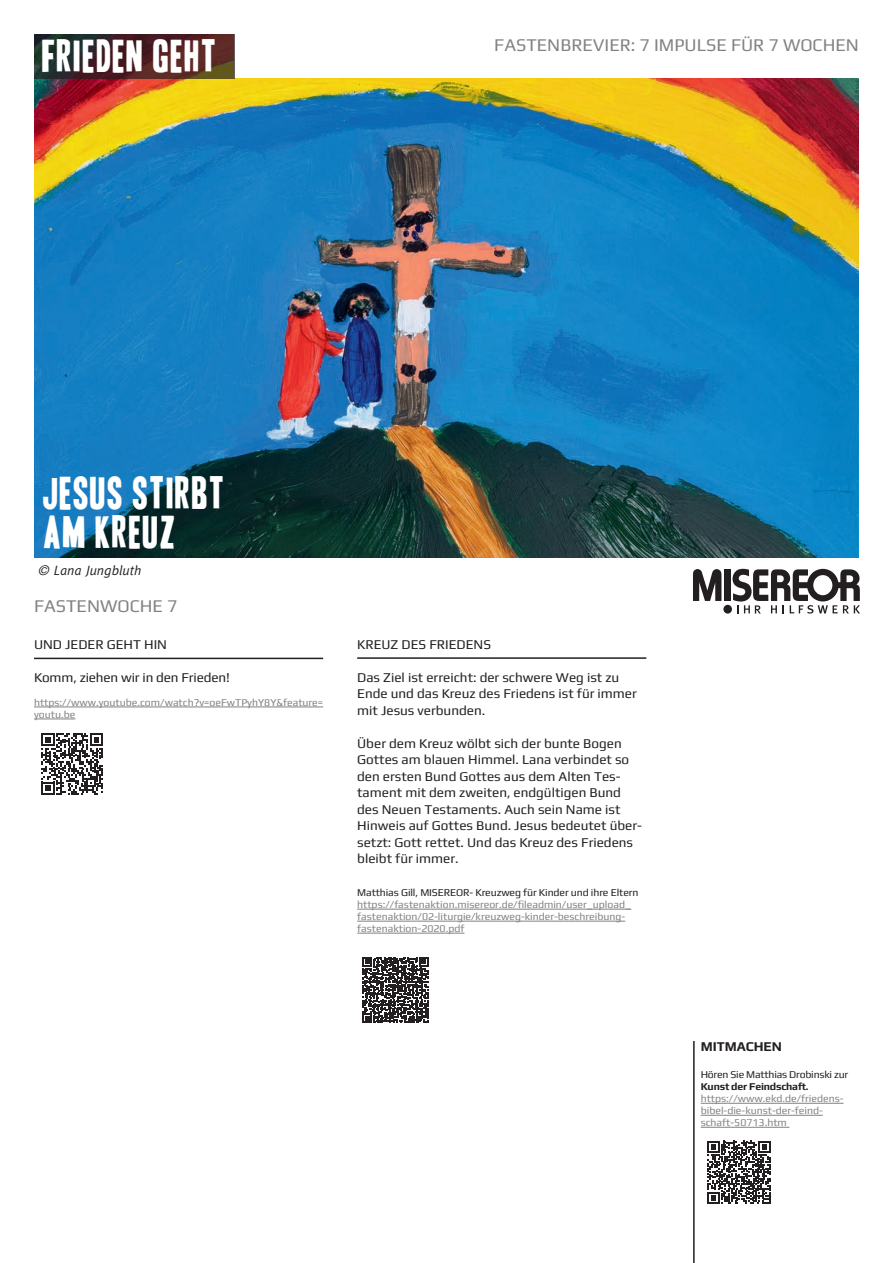
<style>
.page{position:relative;width:893px;height:1263px;background:#fff}
.page>*{position:absolute;margin:0;border:0;box-sizing:border-box;transform-origin:0 0}
.t1{font:40.5px/39px "Vivela Rivoluzione Vivela Rivoluz";letter-spacing:.03em;color:#fff}
.t2{font:18px "Play";color:#808285}
.t3{font:13.5px/16.5px "Play";color:#231f20}
.t4{font:italic 13.5px "Meta";color:#231f20}
.t5{font:700 13.5px "Play";color:#231f20}
.t6{font:10.5px/12px "Play";color:#808285}
.t7{font:10.5px "Play";letter-spacing:-.01em;color:#231f20}
.t8{font:700 10.5px "Play";letter-spacing:-.02em;color:#231f20}
</style>
<div class="page">
<img style="left:34px;top:78px;width:825px;height:480px">
<hr style="left:357px;top:657px;width:289px;height:2px;background:#231f20">
<hr style="left:357px;top:909px;width:274px;height:1px;background:#808285">
<hr style="left:357px;top:921px;width:268px;height:1px;background:#808285">
<hr style="left:357px;top:933px;width:107px;height:1px;background:#808285">
<svg style="left:363px;top:957px;width:65px;height:66px"></svg>
<hr style="left:34px;top:658px;width:289px;height:1px;background:#231f20">
<hr style="left:34px;top:707px;width:289px;height:1px;background:#808285">
<hr style="left:34px;top:719px;width:41px;height:1px;background:#808285">
<svg style="left:41px;top:733px;width:62px;height:62px"></svg>
<hr style="left:701px;top:1103px;width:142px;height:1px;background:#808285">
<hr style="left:701px;top:1115px;width:122px;height:1px;background:#808285">
<hr style="left:701px;top:1127px;width:88px;height:1px;background:#808285">
<svg style="left:707px;top:1141px;width:63px;height:63px"></svg>
<hr style="left:693px;top:1041px;width:2px;height:222px;background:#231f20">
<svg style="left:693px;top:569px;width:28px;height:32px"></svg>
<div style="left:725px;top:569px;width:6px;height:32px;background:#231f20"></div>
<div style="left:723px;top:605px;width:9px;height:9px;background:#231f20;border-radius:50%"></div>
<svg style="left:732px;top:569px;width:128px;height:45px"></svg>
<svg style="left:34px;top:34px;width:201px;height:44px;background:#432725"></svg>
<h1 class="t1" style="left:43px;top:38px;width:176px">FRIEDEN GEHT</h1>
<h2 class="t2" style="left:494px;top:34px;width:366px">FASTENBREVIER: 7 IMPULSE FÜR 7 WOCHEN</h2>
<h1 class="t1" style="left:43px;top:475px;width:183px">JESUS STIRBT<br>AM KREUZ</h1>
<p class="t4" style="left:39px;top:563px;width:104px">© Lana Jungbluth</p>
<h2 class="t2" style="left:34px;top:595px;width:145px">FASTENWOCHE 7</h2>
<p class="t3" style="left:34px;top:636px;width:135px">UND JEDER GEHT HIN</p>
<p class="t3" style="left:34px;top:669px;width:197px">Komm, ziehen wir in den Frieden!</p>
<p class="t6" style="left:34px;top:696px;width:291px">https://www.youtube.com/watch?v=oeFwTPyhY8Y&amp;feature= youtu.be</p>
<p class="t3" style="left:357px;top:636px;width:135px">KREUZ DES FRIEDENS</p>
<p class="t3" style="left:357px;top:669px;width:281px">Das Ziel ist erreicht: der schwere Weg ist zu<br>Ende und das Kreuz des Friedens ist für immer mit Jesus verbunden.</p>
<p class="t3" style="left:357px;top:735px;width:286px">Über dem Kreuz wölbt sich der bunte Bogen Gottes am blauen Himmel. Lana verbindet so den ersten Bund Gottes aus dem Alten Tes&shy;tament mit dem zweiten, endgültigen Bund des Neuen Testaments. Auch sein Name ist Hinweis auf Gottes Bund. Jesus bedeutet über&shy;setzt: Gott rettet. Und das Kreuz des Friedens bleibt für immer.</p>
<p class="t7" style="left:357px;top:886px;width:283px">Matthias Gill, MISEREOR- Kreuzweg für Kinder und ihre Eltern</p>
<p class="t6" style="left:357px;top:898px;width:276px">https://fastenaktion.misereor.de/fileadmin/user_upload_ fastenaktion/02-liturgie/kreuzweg-kinder-beschreibung&shy;fastenaktion-2020.pdf</p>
<p class="t5" style="left:701px;top:1039px;width:83px">MITMACHEN</p>
<p class="t7" style="left:701px;top:1068px;width:149px">Hören Sie Matthias Drobinski zur</p>
<p class="t8" style="left:701px;top:1081px;width:109px">Kunst der Feindschaft.</p>
<p class="t6" style="left:701px;top:1093px;width:144px">https://www.ekd.de/friedens&shy;bibel-die-kunst-der-feind&shy;schaft-50713.htm</p>
</div>
